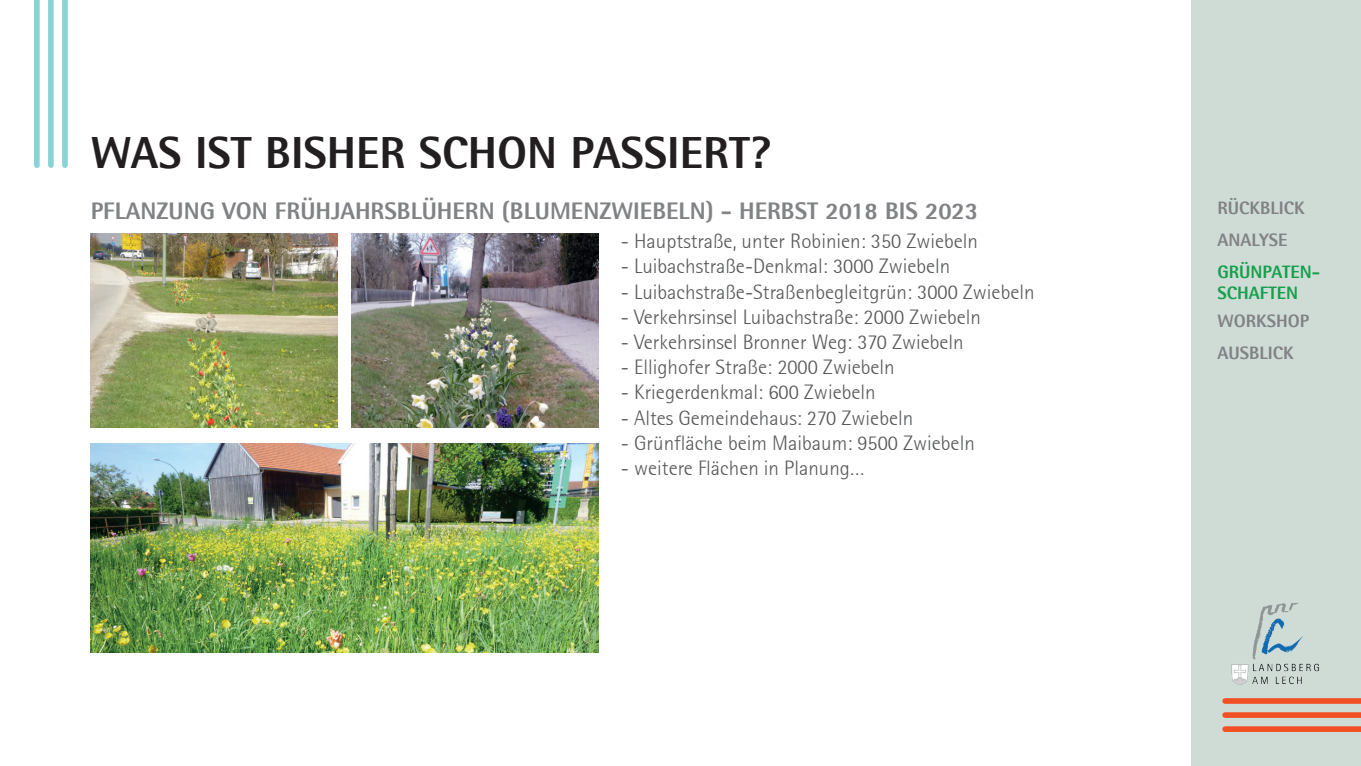
<style>
.page{position:relative;width:1361px;height:766px;background:#fff}
.page>*{position:absolute;margin:0;border:0;box-sizing:border-box;transform-origin:0 0}
.t1{font:800 45px "Agfa Rotis Semisans";color:#231f20}
.t2{font:800 24px "Agfa Rotis Semisans";color:#808285}
.t3{font:300 21px "Rotis Semi Sans 45";color:#57585a}
.t4{font:800 18px "Agfa Rotis Semisans";color:#808285}
.t5{font:800 18px/21.6px "Agfa Rotis Semisans";color:#169f4d}
</style>
<div class="page">
<div style="left:1192px;top:0;width:169px;height:765px;background:#cfdcd6"></div>
<div style="left:62px;top:0;width:6px;height:165px;background:#8ad3d6"></div>
<div style="left:48px;top:0;width:6px;height:165px;background:#8ad3d6"></div>
<div style="left:34px;top:0;width:6px;height:165px;background:#8ad3d6"></div>
<div style="left:1225px;top:698px;width:136px;height:5px;background:#f05024"></div>
<div style="left:1225px;top:712px;width:136px;height:5px;background:#f05024"></div>
<div style="left:1225px;top:726px;width:136px;height:5px;background:#f05024"></div>
<img style="left:1231px;top:602px;width:88px;height:83px">
<img style="left:91px;top:233px;width:246px;height:194px">
<img style="left:91px;top:443px;width:507px;height:209px">
<img style="left:351px;top:233px;width:247px;height:194px">
<h1 class="t1" style="left:91px;top:124px;width:681px">WAS IST BISHER SCHON PASSIERT?</h1>
<p class="t2" style="left:91px;top:195px;width:889px">PFLANZUNG VON FRÜHJAHRSBLÜHERN (BLUMENZWIEBELN) - HERBST 2018 BIS 2023</p>
<p class="t4" style="left:1217px;top:197px;width:89px">RÜCKBLICK</p>
<p class="t3" style="left:621px;top:229px;width:359px">- Hauptstraße, unter Robinien: 350 Zwiebeln</p>
<p class="t4" style="left:1217px;top:228px;width:72px">ANALYSE</p>
<p class="t3" style="left:621px;top:254px;width:331px">- Luibachstraße-Denkmal: 3000 Zwiebeln</p>
<p class="t3" style="left:621px;top:279px;width:415px">- Luibachstraße-Straßenbegleitgrün: 3000 Zwiebeln</p>
<p class="t3" style="left:621px;top:304px;width:361px">- Verkehrsinsel Luibachstraße: 2000 Zwiebeln</p>
<p class="t3" style="left:621px;top:330px;width:344px">- Verkehrsinsel Bronner Weg: 370 Zwiebeln</p>
<p class="t3" style="left:621px;top:355px;width:275px">- Ellighofer Straße: 2000 Zwiebeln</p>
<p class="t3" style="left:621px;top:380px;width:256px">- Kriegerdenkmal: 600 Zwiebeln</p>
<p class="t3" style="left:621px;top:405px;width:294px">- Altes Gemeindehaus: 270 Zwiebeln</p>
<p class="t3" style="left:621px;top:430px;width:355px">- Grünfläche beim Maibaum: 9500 Zwiebeln</p>
<p class="t3" style="left:621px;top:456px;width:245px">- weitere Flächen in Planung…</p>
<p class="t5" style="left:1217px;top:260px;width:104px">GRÜNPATEN-<br>SCHAFTEN</p>
<p class="t4" style="left:1217px;top:310px;width:93px">WORKSHOP</p>
<p class="t4" style="left:1217px;top:341px;width:78px">AUSBLICK</p>
</div>
